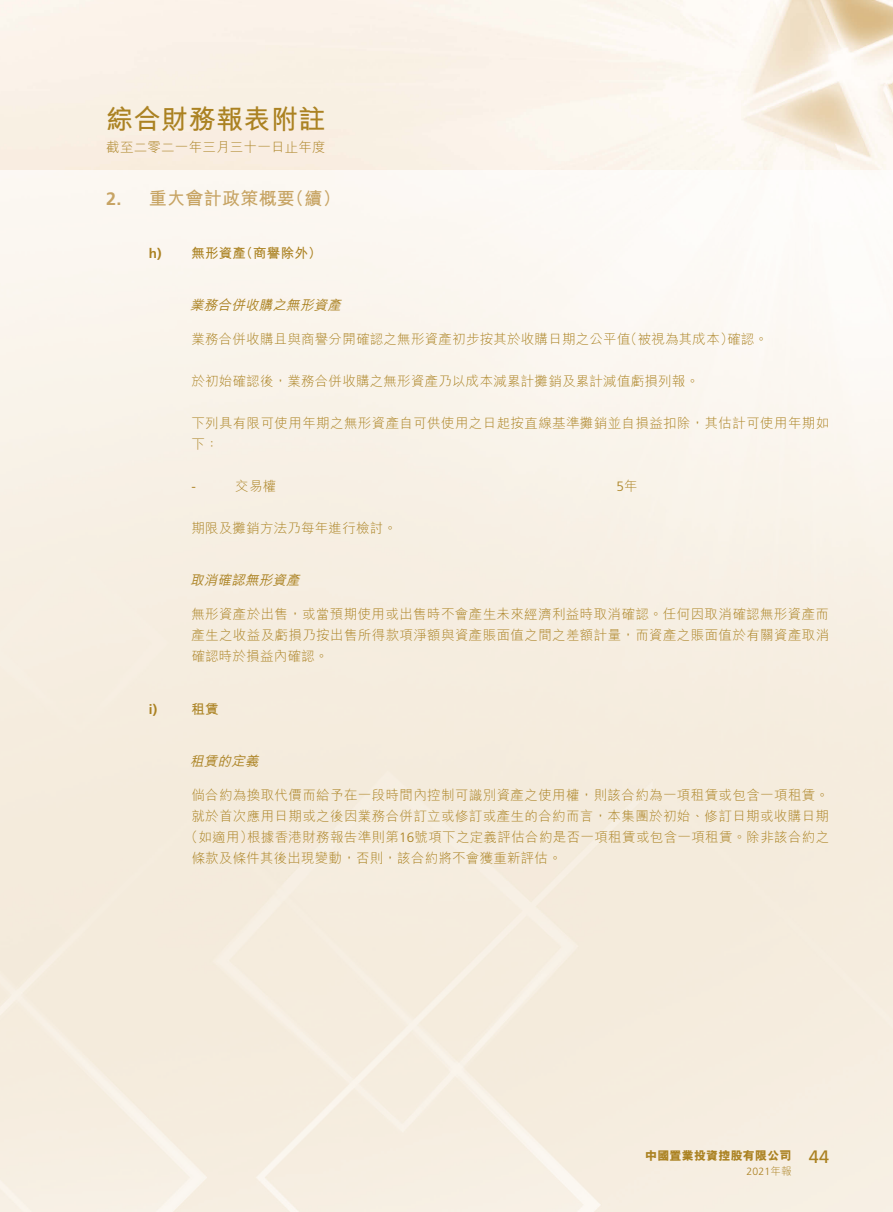
<style>
.page{position:relative;width:893px;height:1212px;background:#fff}
.page>*{position:absolute;margin:0;border:0;box-sizing:border-box;transform-origin:0 0}
.t1{font:700 27px "M Hei HK";letter-spacing:.015em;color:#ab8222}
.t2{font:700 18px "M Hei HK";letter-spacing:.015em;color:#c7a464}
.t3{font:18px "Frutiger LT Std";color:#ab8222}
.t4{font:700 18px "Frutiger LT Std";color:#c7a464}
.t5{font:300 13.5px/21px "M Hei HK";letter-spacing:.025em;color:#ab8222}
.t6{font:italic 500 13.5px "M Hei HK";color:#ab8222}
.t7{font:700 13.5px "M Hei HK";letter-spacing:.015em;color:#ab8222}
.t8{font:700 13.5px "Frutiger LT Std";color:#ab8222}
.t9{font:300 13.5px "Frutiger LT Std";color:#ab8222}
.t10{font:800 12px "M Hei HK";letter-spacing:.02em;color:#ab8222}
.t11{font:300 10.5px "Frutiger LT Std";color:#ab8222}
.s1{font-family:"Frutiger LT Std"}
.s2{font-family:"M Hei HK"}
</style>
<div class="page">
<div style="left:0;top:170px;width:893px;height:1042px;background:linear-gradient(to bottom,#fbf6ef,#f3e9d9)"></div>
<h1 class="t1" style="left:106px;top:99px;width:221px">綜合財務報表附註</h1>
<p class="t5" style="left:106px;top:136px;width:221px">截至二零二一年三月三十一日止年度</p>
<h2 class="t4" style="left:106px;top:188px;width:17px">2.</h2>
<h2 class="t2" style="left:149px;top:185px;width:148px">重大會計政策概要</h2>
<h2 class="t2" style="left:286px;top:185px;width:56px">（續(</h2>
<p class="t8" style="left:149px;top:245px;width:14px">h)</p>
<p class="t8" style="left:149px;top:701px;width:10px">)i</p>
<p class="t7" style="left:240px;top:243px;width:84px">（商譽除外(</p>
<p class="t7" style="left:191px;top:243px;width:56px">無形資產</p>
<p class="t6" style="left:190px;top:295px;width:156px">業務合併收購之無形資產</p>
<p class="t5" style="left:624px;top:328px;width:111px">（被視為其成本）</p>
<p class="t5" style="left:191px;top:328px;width:441px">業務合併收購且與商譽分開確認之無形資產初步按其於收購日期之公平值</p>
<p class="t5" style="left:191px;top:370px;width:509px">於初始確認後，業務合併收購之無形資產乃以成本減累計攤銷及累計減值虧損列報。</p>
<p class="t5" style="left:191px;top:412px;width:639px">下列具有限可使用年期之無形資產自可供使用之日起按直線基準攤銷並自損益扣除，其估計可使用年期如下：</p>
<p class="t5" style="left:616px;top:475px;width:23px">年<span class="s1">5</span></p>
<p class="t5" style="left:727px;top:328px;width:42px">確認。</p>
<p class="t5" style="left:235px;top:475px;width:42px">交易權</p>
<p class="t9" style="left:191px;top:479px;width:6px">-</p>
<p class="t5" style="left:191px;top:517px;width:207px">期限及攤銷方法乃每年進行檢討。</p>
<p class="t6" style="left:190px;top:570px;width:115px">取消確認無形資產</p>
<p class="t5" style="left:191px;top:603px;width:639px;text-align:justify">無形資產於出售，或當預期使用或出售時不會產生未來經濟利益時取消確認。任何因取消確認無形資產而產生之收益及虧損乃按出售所得款項淨額與資產賬面值之間之差額計量，而資產之賬面值於有關資產取消確認時於損益內確認。</p>
<p class="t7" style="left:191px;top:699px;width:29px">租賃</p>
<p class="t6" style="left:190px;top:751px;width:74px">租賃的定義</p>
<p class="t5" style="left:191px;top:784px;width:639px;text-align:right">倘合約為換取代價而給予在一段時間內控制可識別資產之使用權，則該合約為一項租賃或包含一項租賃。就於首次應用日期或之後因業務合併訂立或修訂或產生的合約而言，本集團於初始、修訂日期或收購日期根據香港財務報告準則第<span class="s1">16</span>號項下之定義評估合約是否一項租賃或包含一項租賃。除非該合約之</p>
<p class="t5" style="left:191px;top:826px;width:372px;text-indent:-7px">（如適用）<br>條款及條件其後出現變動，否則，該合約將不會獲重新評估。</p>
<p class="t10" style="left:645px;top:1147px;width:148px">中國置業投資控股有限公司</p>
<p class="t11" style="left:746px;top:1165px;width:47px">2021<span class="s2">年報</span></p>
<h2 class="t3" style="left:809px;top:1146px;width:22px">44</h2>
</div>
